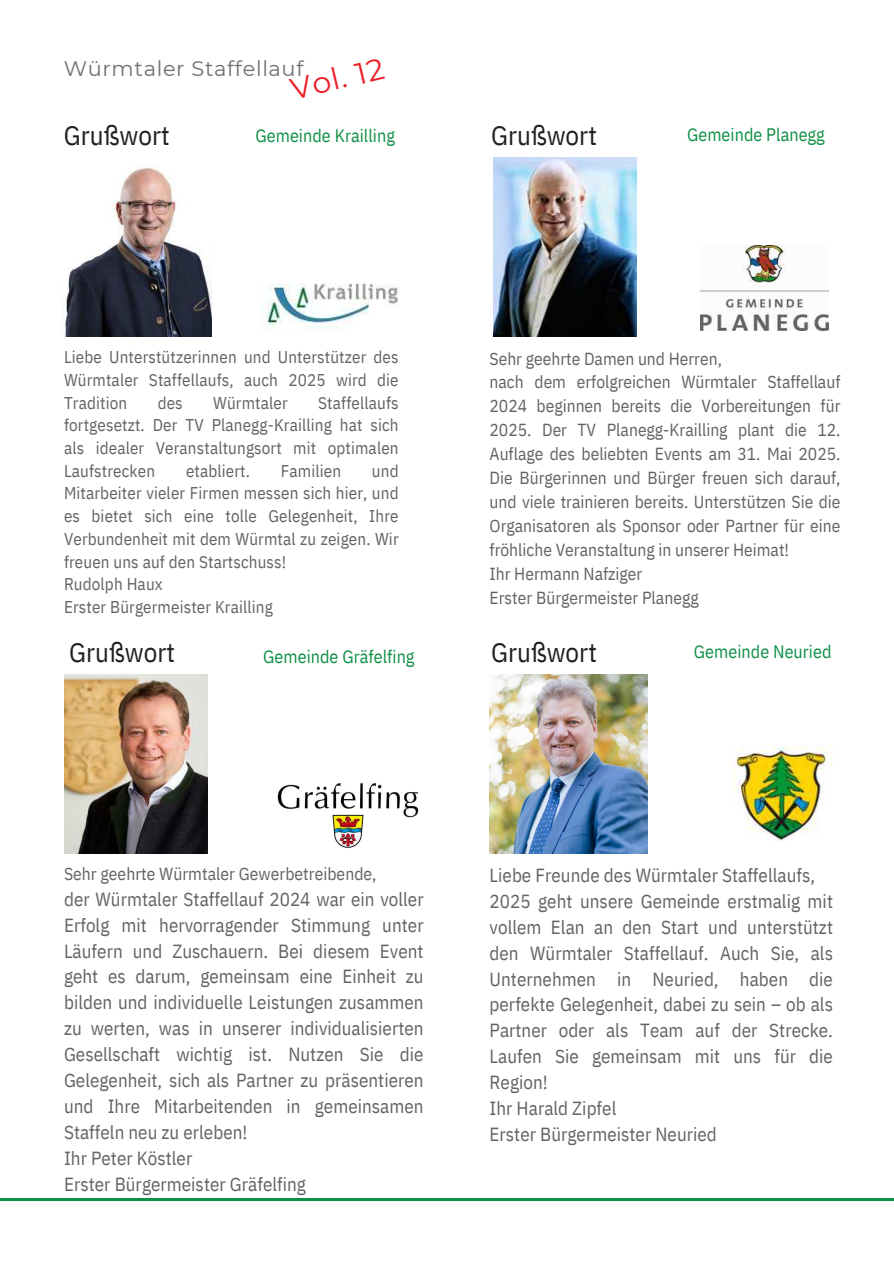
<style>
.page{position:relative;width:894px;height:1264px;background:#fff}
.page>*{position:absolute;margin:0;border:0;box-sizing:border-box;transform-origin:0 0}
.t1{font:30px "Montserrat";color:#eb1d25}
.t2{font:27px "IBM Plex Sans Cond";color:#231f20}
.t3{font:21px "Montserrat";letter-spacing:.03em;color:#6f7071}
.t4{font:18.9px/26px "IBM Plex Sans Cond";color:#626366}
.t5{font:18px "IBM Plex Sans Cond";color:#0d9046}
.t6{font:17.55px "IBM Plex Sans Cond";color:#626366}
.t7{font:17.4px/24px "IBM Plex Sans Cond";color:#626366}
.t8{font:16.95px/22.6px "IBM Plex Sans Cond";letter-spacing:.01em;color:#626366;text-align:justify}
</style>
<div class="page">
<hr style="left:0;top:1198px;width:893px;height:2px;background:#0d9046">
<img style="left:494px;top:158px;width:142px;height:178px">
<img style="left:700px;top:245px;width:128px;height:85px">
<img style="left:260px;top:283px;width:139px;height:47px">
<img style="left:63px;top:165px;width:148px;height:171px">
<img style="left:64px;top:674px;width:143px;height:179px">
<img style="left:277px;top:783px;width:142px;height:65px">
<img style="left:490px;top:674px;width:157px;height:179px">
<img style="left:730px;top:745px;width:102px;height:95px">
<h1 class="t1" style="left:286px;top:69px;width:97px;rotate:-13deg">Vol. 12</h1>
<p class="t3" style="left:64px;top:54px;width:241px">Würmtaler Staffellauf</p>
<h2 class="t2" style="left:64px;top:114px;width:107px">Grußwort</h2>
<h2 class="t2" style="left:491px;top:114px;width:107px">Grußwort</h2>
<p class="t5" style="left:255px;top:122px;width:141px">Gemeinde Krailling</p>
<p class="t5" style="left:687px;top:120px;width:139px">Gemeinde Planegg</p>
<p class="t8" style="left:64px;top:344px;width:336px">Liebe Unterstützerinnen und Unterstützer des Würmtaler Staffellaufs, auch 2025 wird die Tradition</p>
<p class="t8" style="left:64px;top:390px;width:336px;text-indent:254px">Staffellaufs fortgesetzt. Der TV Planegg-Krailling hat sich als idealer Veranstaltungsort mit optimalen Laufstrecken</p>
<p class="t8" style="left:158px;top:390px;width:27px">des</p>
<p class="t8" style="left:213px;top:390px;width:76px">Würmtaler</p>
<p class="t8" style="left:64px;top:458px;width:336px;text-align:left;text-indent:308px">und<br>Mitarbeiter vieler Firmen messen sich hier, und es bietet sich eine tolle Gelegenheit, Ihre<br>Verbundenheit mit dem Würmtal zu zeigen. Wir freuen uns auf den Startschuss!<br>Rudolph Haux<br>Erster Bürgermeister Krailling</p>
<p class="t8" style="left:186px;top:458px;width:65px">etabliert.</p>
<p class="t8" style="left:281px;top:458px;width:62px">Familien</p>
<h2 class="t2" style="left:69px;top:632px;width:107px">Grußwort</h2>
<p class="t5" style="left:263px;top:642px;width:153px">Gemeinde Gräfelfing</p>
<p class="t7" style="left:489px;top:345px;width:352px">Sehr geehrte Damen und Herren,<br>nach dem erfolgreichen Würmtaler Staffellauf 2024 beginnen bereits die Vorbereitungen für 2025. Der TV Planegg-Krailling plant die 12.<br>Auflage des beliebten Events am 31. Mai 2025.<br>Die Bürgerinnen und Bürger freuen sich darauf, und viele trainieren bereits. Unterstützen Sie die Organisatoren als Sponsor oder Partner für eine fröhliche Veranstaltung in unserer Heimat!<br>Ihr Hermann Nafziger<br>Erster Bürgermeister Planegg</p>
<h2 class="t2" style="left:491px;top:632px;width:107px">Grußwort</h2>
<p class="t5" style="left:693px;top:638px;width:139px">Gemeinde Neuried</p>
<p class="t6" style="left:64px;top:860px;width:314px">Sehr geehrte Würmtaler Gewerbetreibende,</p>
<p class="t4" style="left:64px;top:884px;width:361px">der Würmtaler Staffellauf 2024 war ein voller Erfolg mit hervorragender Stimmung unter Läufern und Zuschauern. Bei diesem Event geht es darum, gemeinsam eine Einheit zu bilden und individuelle Leistungen zusammen zu werten, was in unserer individualisierten Gesellschaft wichtig ist. Nutzen Sie die Gelegenheit, sich als Partner zu präsentieren und Ihre Mitarbeitenden in gemeinsamen Staffeln neu zu erleben!<br>Ihr Peter Köstler<br>Erster Bürgermeister Gräfelfing</p>
<p class="t4" style="left:489px;top:860px;width:345px">Liebe Freunde des Würmtaler Staffellaufs, 2025 geht unsere Gemeinde erstmalig mit vollem Elan an den Start und unterstützt den Würmtaler Staffellauf. Auch Sie, als Unternehmen in Neuried, haben die perfekte Gelegenheit, dabei zu sein – ob als Partner oder als Team auf der Strecke.<br>Laufen Sie gemeinsam mit uns für die Region!<br>Ihr Harald Zipfel<br>Erster Bürgermeister Neuried</p>
</div>
